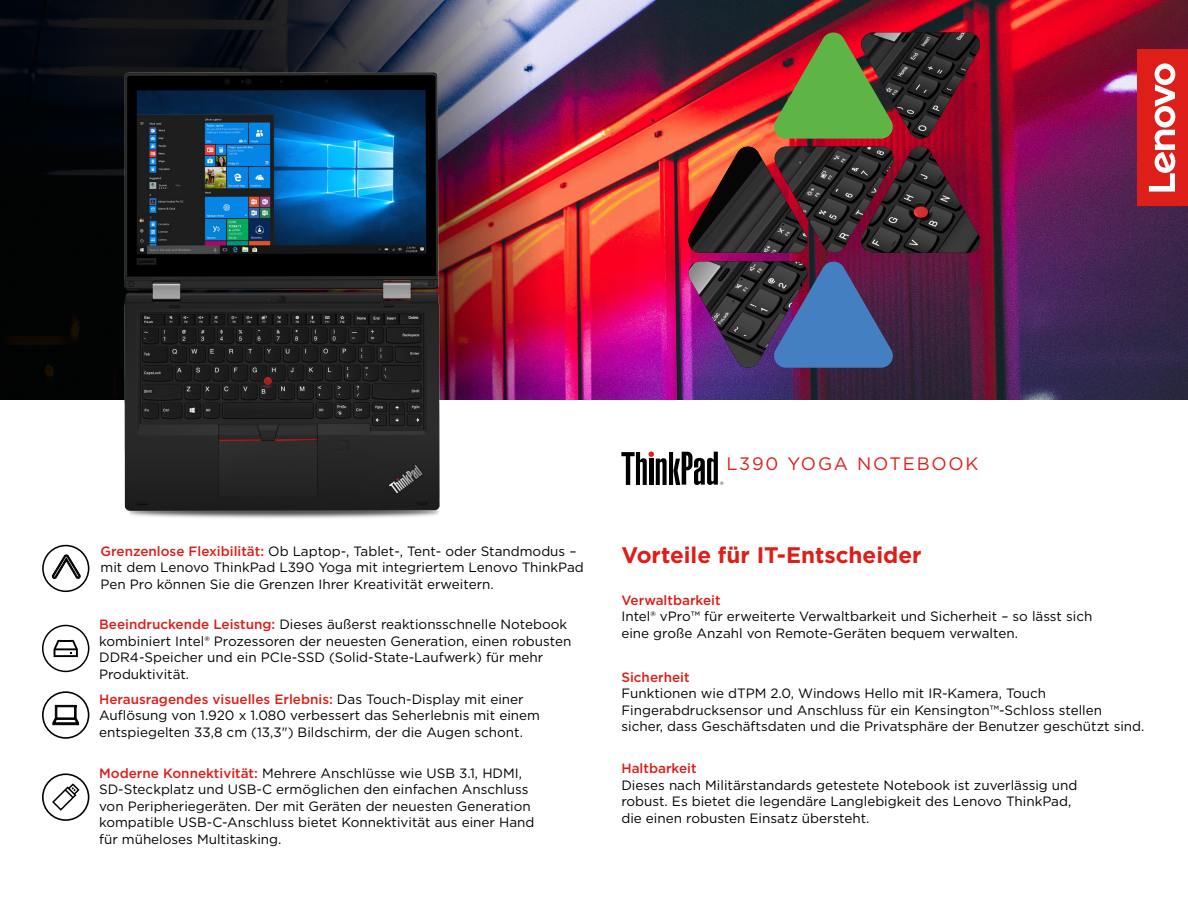
<style>
.page{position:relative;width:1188px;height:918px;background:#fff}
.page>*{position:absolute;margin:0;border:0;box-sizing:border-box;transform-origin:0 0}
.t1{font:700 22.5px "Gotham";color:#dd1e19}
.t2{font:18px "Gotham";letter-spacing:.1em;color:#dd1e19}
.body_01{font:13.5px/16.5px "Gotham";color:#000}
.s1{font-weight:500;color:#dd1e19}
</style>
<div class="page">
<svg style="left:42px;top:773px;width:47px;height:48px"></svg>
<svg style="left:42px;top:691px;width:47px;height:48px"></svg>
<svg style="left:621px;top:451px;width:102px;height:34px"></svg>
<svg style="left:42px;top:625px;width:47px;height:47px"></svg>
<svg style="left:42px;top:545px;width:47px;height:47px"></svg>
<img style="left:636px;top:0;width:552px;height:400px">
<img style="left:687px;top:33px;width:295px;height:336px">
<svg style="left:771px;top:260px;width:125px;height:108px;background:#48578a"></svg>
<svg style="left:771px;top:31px;width:125px;height:108px;background:#6e7339"></svg>
<div style="left:1137px;top:50px;width:51px;height:156px;background:#dd1e19"></div>
<svg style="left:1149px;top:63px;width:26px;height:129px"></svg>
<img style="left:0;top:0;width:636px;height:400px">
<img style="left:89px;top:64px;width:383px;height:454px">
<p class="body_01" style="left:101px;top:542px;width:485px"><span class="s1">Grenzenlose Flexibilität:</span> Ob Laptop-, Tablet-, Tent- oder Standmodus – mit dem Lenovo ThinkPad L390 Yoga mit integriertem Lenovo ThinkPad<br>Pen Pro können Sie die Grenzen Ihrer Kreativität erweitern.</p>
<p class="body_01" style="left:99px;top:616px;width:474px"><span class="s1">Beeindruckende Leistung:</span> Dieses äußerst reaktionsschnelle Notebook kombiniert Intel® Prozessoren der neuesten Generation, einen robusten DDR4-Speicher und ein PCIe-SSD (Solid-State-Laufwerk) für mehr Produktivität.</p>
<p class="body_01" style="left:99px;top:690px;width:442px"><span class="s1">Herausragendes visuelles Erlebnis:</span> Das Touch-Display mit einer<br>Auflösung von 1.920 x 1.080 verbessert das Seherlebnis mit einem entspiegelten 33,8 cm (13,3") Bildschirm, der die Augen schont.</p>
<p class="body_01" style="left:99px;top:765px;width:437px"><span class="s1">Moderne Konnektivität:</span> Mehrere Anschlüsse wie USB 3.1, HDMI, SD-Steckplatz und USB-C ermöglichen den einfachen Anschluss von Peripheriegeräten. Der mit Geräten der neuesten Generation kompatible USB-C-Anschluss bietet Konnektivität aus einer Hand für müheloses Multitasking.</p>
<p class="t2" style="left:726px;top:453px;width:254px">L390 YOGA NOTEBOOK</p>
<h1 class="t1" style="left:621px;top:540px;width:302px">Vorteile für IT-Entscheider</h1>
<p class="body_01" style="left:621px;top:591px;width:472px"><span class="s1">Verwaltbarkeit<br></span>Intel® vPro™ für erweiterte Verwaltbarkeit und Sicherheit – so lässt sich eine große Anzahl von Remote-Geräten bequem verwalten.</p>
<p class="body_01" style="left:621px;top:668px;width:525px"><span class="s1">Sicherheit<br></span>Funktionen wie dTPM 2.0, Windows Hello mit IR-Kamera, Touch Fingerabdrucksensor und Anschluss für ein Kensington™-Schloss stellen sicher, dass Geschäftsdaten und die Privatsphäre der Benutzer geschützt sind.</p>
<p class="body_01" style="left:621px;top:760px;width:458px"><span class="s1">Haltbarkeit<br></span>Dieses nach Militärstandards getestete Notebook ist zuverlässig und robust. Es bietet die legendäre Langlebigkeit des Lenovo ThinkPad, die einen robusten Einsatz übersteht.</p>
</div>
